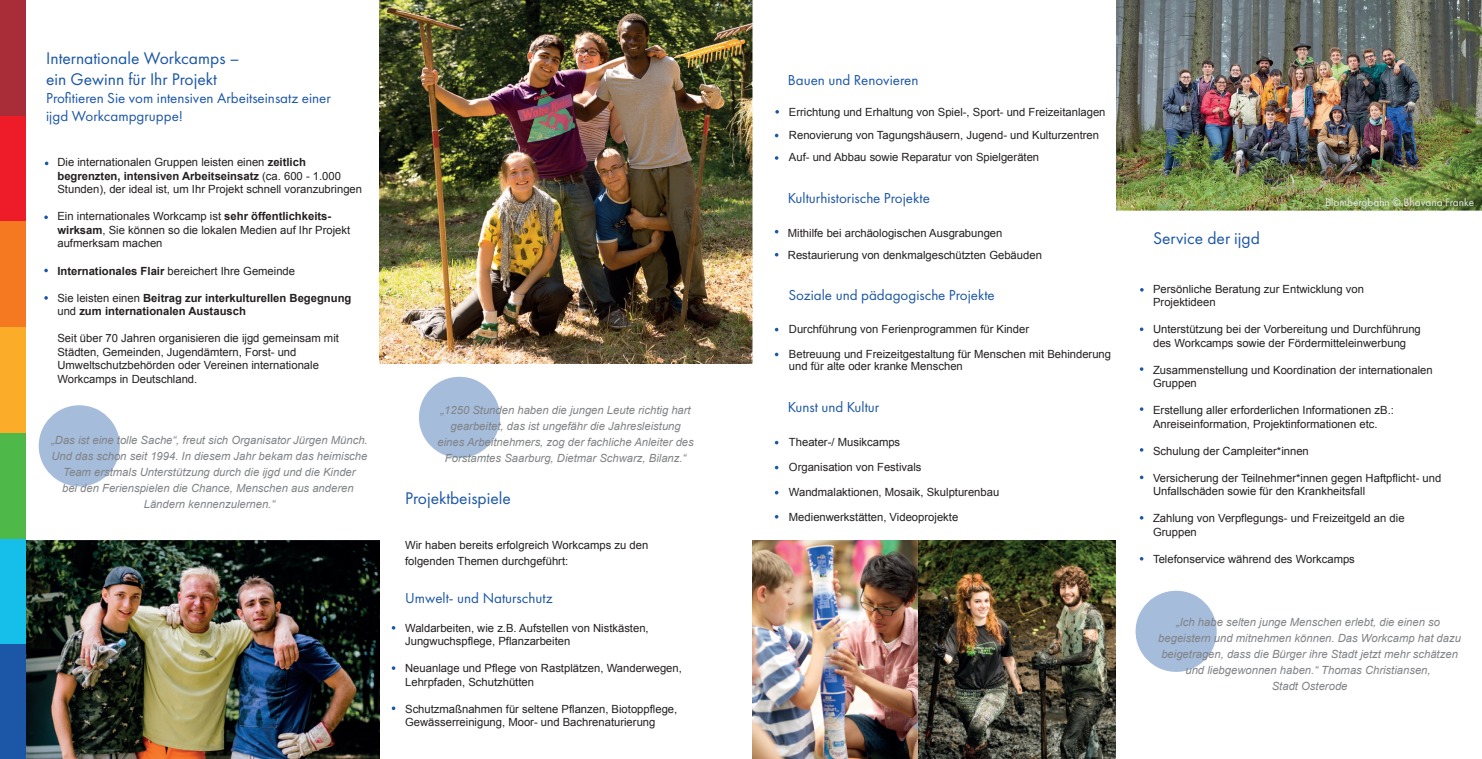
<style>
.page{position:relative;width:1482px;height:759px;background:#fff}
.page>*{position:absolute;margin:0;border:0;box-sizing:border-box;transform-origin:0 0}
.t1{font:17.5px/21px "Futura PT";color:#1c56a6}
.t2{font:15px/18px "Futura PT";color:#1c56a6}
.t3{font:11.25px/13.5px "Arial";color:#231f20}
.t4{font:italic 11.25px/16px "Arial";color:#818386;text-align:center}
.t5{font:700 11.25px/13.5px "Arial";color:#231f20}
.t6{font:11.25px "Futura PT";color:#e8e9ea}
.s1{font-weight:700}
.s2{font-weight:400}
</style>
<div class="page">
<img style="left:917px;top:540px;width:198px;height:218px">
<img style="left:26px;top:540px;width:353px;height:218px">
<div style="left:419px;top:376px;width:81px;height:81px;background:#a5bcdb;border-radius:50%"></div>
<div style="left:0;top:0;width:26px;height:116px;background:#a92d39"></div>
<div style="left:0;top:116px;width:26px;height:106px;background:#ee1c28"></div>
<div style="left:0;top:221px;width:26px;height:107px;background:#f47921"></div>
<div style="left:0;top:327px;width:26px;height:106px;background:#fbad2a"></div>
<div style="left:0;top:433px;width:26px;height:106px;background:#4eb848"></div>
<div style="left:0;top:538px;width:26px;height:107px;background:#15bfe9"></div>
<div style="left:0;top:644px;width:26px;height:114px;background:#1c56a6"></div>
<svg style="left:775px;top:110px;width:4px;height:4px"></svg>
<svg style="left:44px;top:215px;width:4px;height:4px"></svg>
<svg style="left:44px;top:268px;width:4px;height:4px"></svg>
<svg style="left:44px;top:296px;width:4px;height:3px"></svg>
<img style="left:379px;top:0;width:373px;height:363px">
<img style="left:752px;top:540px;width:165px;height:218px">
<svg style="left:774px;top:156px;width:4px;height:4px"></svg>
<svg style="left:774px;top:327px;width:4px;height:4px"></svg>
<svg style="left:774px;top:352px;width:4px;height:4px"></svg>
<svg style="left:774px;top:465px;width:4px;height:4px"></svg>
<div style="left:39px;top:405px;width:81px;height:81px;background:#a5bcdb;border-radius:50%"></div>
<svg style="left:45px;top:161px;width:3px;height:4px"></svg>
<img style="left:1116px;top:0;width:365px;height:211px">
<svg style="left:1139px;top:327px;width:4px;height:4px"></svg>
<svg style="left:1139px;top:367px;width:4px;height:4px"></svg>
<svg style="left:1139px;top:407px;width:4px;height:4px"></svg>
<svg style="left:1139px;top:475px;width:4px;height:4px"></svg>
<div style="left:1135px;top:590px;width:81px;height:81px;background:#a5bcdb;border-radius:50%"></div>
<h1 class="t1" style="left:46px;top:48px;width:195px">Internationale Workcamps – ein Gewinn für Ihr Projekt</h1>
<h2 class="t2" style="left:46px;top:89px;width:286px">Profitieren Sie vom intensiven Arbeitseinsatz einer ijgd Workcampgruppe!</h2>
<p class="t3" style="left:57px;top:156px;width:306px">Die internationalen Gruppen leisten einen <span class="s1">zeitlich begrenzten, intensiven Arbeitseinsatz</span> (ca. 600 - 1.000<br>Stunden), der ideal ist, um Ihr Projekt schnell voranzubringen</p>
<p class="t3" style="left:57px;top:210px;width:294px">Ein internationales Workcamp ist <span class="s1">sehr öffentlichkeits&shy;wirksam</span>, Sie können so die lokalen Medien auf Ihr Projekt aufmerksam machen</p>
<p class="t3" style="left:57px;top:264px;width:239px"><span class="s1">Internationales Flair</span> bereichert Ihre Gemeinde</p>
<p class="t5" style="left:57px;top:291px;width:295px"><span class="s2">Sie leisten einen</span> Beitrag zur interkulturellen Begegnung <span class="s2">und</span> zum internationalen Austausch</p>
<p class="t3" style="left:57px;top:331px;width:283px">Seit über 70 Jahren organisieren die ijgd gemeinsam mit Städten, Gemeinden, Jugendämtern, Forst- und Umweltschutzbehörden oder Vereinen internationale Workcamps in Deutschland.</p>
<p class="t4" style="left:51px;top:432px;width:318px">„Das ist eine tolle Sache“, freut sich Organisator Jürgen Münch.<br>Und das schon seit 1994. In diesem Jahr bekam das heimische Team erstmals Unterstützung durch die ijgd und die Kinder<br>bei den Ferienspielen die Chance, Menschen aus anderen Ländern kennenzulernen.“</p>
<p class="t4" style="left:437px;top:402px;width:258px">„1250 Stunden haben die jungen Leute richtig hart gearbeitet, das ist ungefähr die Jahresleistung eines Arbeitnehmers, zog der fachliche Anleiter des Forstamtes Saarburg, Dietmar Schwarz, Bilanz.“</p>
<h1 class="t1" style="left:405px;top:487px;width:107px">Projektbeispiele</h1>
<p class="t3" style="left:405px;top:537px;width:244px;line-height:16px">Wir haben bereits erfolgreich Workcamps zu den folgenden Themen durchgeführt:</p>
<h2 class="t2" style="left:405px;top:588px;width:149px">Umwelt- und Naturschutz</h2>
<p class="t3" style="left:405px;top:621px;width:245px">Waldarbeiten, wie z.B. Aufstellen von Nistkästen,<br>Jungwuchspflege, Pflanzarbeiten</p>
<p class="t3" style="left:405px;top:661px;width:278px">Neuanlage und Pflege von Rastplätzen, Wanderwegen,<br>Lehrpfaden, Schutzhütten</p>
<p class="t3" style="left:405px;top:702px;width:274px">Schutzmaßnahmen für seltene Pflanzen, Biotoppflege,<br>Gewässerreinigung, Moor- und Bachrenaturierung</p>
<h2 class="t2" style="left:787px;top:71px;width:132px">Bauen und Renovieren</h2>
<p class="t3" style="left:788px;top:101px;width:318px;line-height:22.5px">Errichtung und Erhaltung von Spiel-, Sport- und Freizeitanlagen<br>Renovierung von Tagungshäusern, Jugend- und Kulturzentren<br>Auf- und Abbau sowie Reparatur von Spielgeräten</p>
<h2 class="t2" style="left:787px;top:189px;width:143px">Kulturhistorische Projekte</h2>
<p class="t3" style="left:787px;top:221px;width:255px;line-height:22.5px">Mithilfe bei archäologischen Ausgrabungen<br>Restaurierung von denkmalgeschützten Gebäuden</p>
<h2 class="t2" style="left:788px;top:285px;width:208px">Soziale und pädagogische Projekte</h2>
<p class="t3" style="left:788px;top:322px;width:242px">Durchführung von Ferienprogrammen für Kinder</p>
<p class="t3" style="left:788px;top:347px;width:324px;line-height:12.5px">Betreuung und Freizeitgestaltung für Menschen mit Behinderung und für alte oder kranke Menschen</p>
<h2 class="t2" style="left:787px;top:398px;width:93px">Kunst und Kultur</h2>
<p class="t3" style="left:788px;top:435px;width:113px">Theater-/ Musikcamps</p>
<p class="t3" style="left:788px;top:460px;width:134px">Organisation von Festivals</p>
<p class="t3" style="left:788px;top:485px;width:212px">Wandmalaktionen, Mosaik, Skulpturenbau</p>
<p class="t3" style="left:788px;top:510px;width:171px">Medienwerkstätten, Videoprojekte</p>
<p class="t6" style="left:1324px;top:196px;width:150px">Blombergbahn © Bhavana Franke</p>
<h1 class="t1" style="left:1152px;top:227px;width:108px">Service der ijgd</h1>
<p class="t3" style="left:1152px;top:282px;width:212px">Persönliche Beratung zur Entwicklung von<br>Projektideen</p>
<p class="t3" style="left:1152px;top:322px;width:269px">Unterstützung bei der Vorbereitung und Durchführung des Workcamps sowie der Fördermitteleinwerbung</p>
<p class="t3" style="left:1152px;top:363px;width:281px">Zusammenstellung und Koordination der internationalen<br>Gruppen</p>
<p class="t3" style="left:1152px;top:403px;width:242px">Erstellung aller erforderlichen Informationen zB.:<br>Anreiseinformation, Projektinformationen etc.</p>
<p class="t3" style="left:1152px;top:444px;width:157px">Schulung der Campleiter*innen</p>
<p class="t3" style="left:1152px;top:471px;width:290px">Versicherung der Teilnehmer*innen gegen Haftpflicht- und<br>Unfallschäden sowie für den Krankheitsfall</p>
<p class="t3" style="left:1152px;top:511px;width:253px">Zahlung von Verpflegungs- und Freizeitgeld an die<br>Gruppen</p>
<p class="t3" style="left:1152px;top:552px;width:203px">Telefonservice während des Workcamps</p>
<p class="t4" style="left:1158px;top:613px;width:304px">„Ich habe selten junge Menschen erlebt, die einen so begeistern und mitnehmen können. Das Workcamp hat dazu beigetragen, dass die Bürger ihre Stadt jetzt mehr schätzen und liebgewonnen haben.“ Thomas Christiansen,<br>Stadt Osterode</p>
</div>
